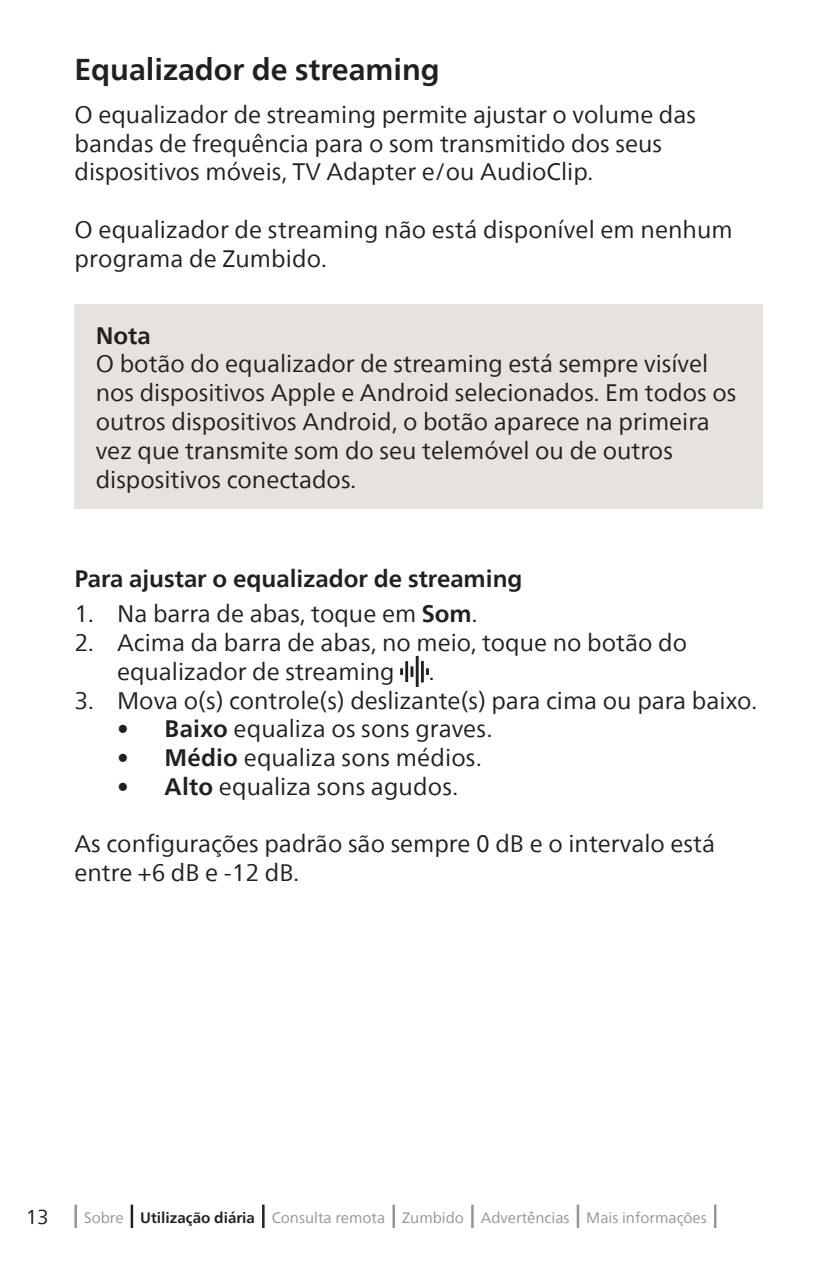
<style>
.page{position:relative;width:837px;height:1262px;background:#fff}
.page>*{position:absolute;margin:0;border:0;box-sizing:border-box;transform-origin:0 0}
.t1{font:700 30px "Neue Frutiger World";color:#231f20}
.t2{font:23.75px/28.8px "Neue Frutiger World";color:#231f20}
.t3{font:700 23.75px "Neue Frutiger World";color:#231f20}
.t4{font:20px "Neue Frutiger World";color:#231f20}
.t5{font:15px "Neue Frutiger World";color:#939598}
.s1{font-weight:700}
.s2{font-weight:700;color:#231f20}
</style>
<div class="page">
<hr style="left:74px;top:1204px;width:3px;height:23px;background:#939598">
<hr style="left:131px;top:1204px;width:2px;height:23px;background:#231f20">
<hr style="left:262px;top:1204px;width:2px;height:23px;background:#231f20">
<hr style="left:392px;top:1204px;width:3px;height:23px;background:#939598">
<hr style="left:471px;top:1204px;width:2px;height:23px;background:#939598">
<hr style="left:576px;top:1204px;width:3px;height:23px;background:#939598">
<hr style="left:713px;top:1204px;width:3px;height:23px;background:#939598">
<div style="left:74px;top:304px;width:688px;height:205px;background:#e6e2de"></div>
<hr style="left:415px;top:656px;width:3px;height:31px;background:#231f20">
<hr style="left:421px;top:661px;width:2px;height:21px;background:#231f20">
<hr style="left:405px;top:661px;width:3px;height:21px;background:#231f20">
<svg style="left:410px;top:666px;width:3px;height:10px"></svg>
<svg style="left:426px;top:668px;width:2px;height:7px"></svg>
<svg style="left:400px;top:668px;width:3px;height:7px"></svg>
<p class="t1" style="left:74px;top:43px;width:367px">Equalizador de streaming</p>
<p class="t2" style="left:74px;top:100px;width:623px">O equalizador de streaming permite ajustar o volume das bandas de frequência para o som transmitido dos seus dispositivos móveis, TV Adapter e/ou AudioClip.</p>
<p class="t2" style="left:74px;top:215px;width:659px">O equalizador de streaming não está disponível em nenhum programa de Zumbido.</p>
<p class="t3" style="left:96px;top:314px;width:56px">Nota</p>
<p class="t2" style="left:96px;top:350px;width:642px">O botão do equalizador de streaming está sempre visível nos dispositivos Apple e Android selecionados. Em todos os outros dispositivos Android, o botão aparece na primeira vez que transmite som do seu telemóvel ou de outros dispositivos conectados.</p>
<p class="t3" style="left:74px;top:557px;width:449px">Para ajustar o equalizador de streaming</p>
<p class="t2" style="left:74px;top:600px;width:404px">1. Na barra de abas, toque em <span class="s1">Som</span>.</p>
<p class="t2" style="left:117px;top:629px;width:571px;text-indent:-43px">2. Acima da barra de abas, no meio, toque no botão do equalizador de streaming</p>
<p class="t2" style="left:428px;top:657px;width:7px">.</p>
<p class="t2" style="left:74px;top:686px;width:683px">3. Mova o(s) controle(s) deslizante(s) para cima ou para baixo.</p>
<p class="t2" style="left:117px;top:715px;width:376px">• <span class="s1">Baixo</span> equaliza os sons graves.</p>
<p class="t2" style="left:117px;top:743px;width:366px">• <span class="s1">Médio</span> equaliza sons médios.</p>
<p class="t2" style="left:117px;top:772px;width:342px">• <span class="s1">Alto</span> equaliza sons agudos.</p>
<p class="t2" style="left:74px;top:830px;width:642px">As configurações padrão são sempre 0 dB e o intervalo está entre +6 dB e -12 dB.</p>
<p class="t4" style="left:26px;top:1201px;width:25px">13</p>
<p class="t5" style="left:84px;top:1205px;width:624px">Sobre <span class="s2">Utilização diária</span> Consulta remota Zumbido Advertências Mais informações</p>
</div>
